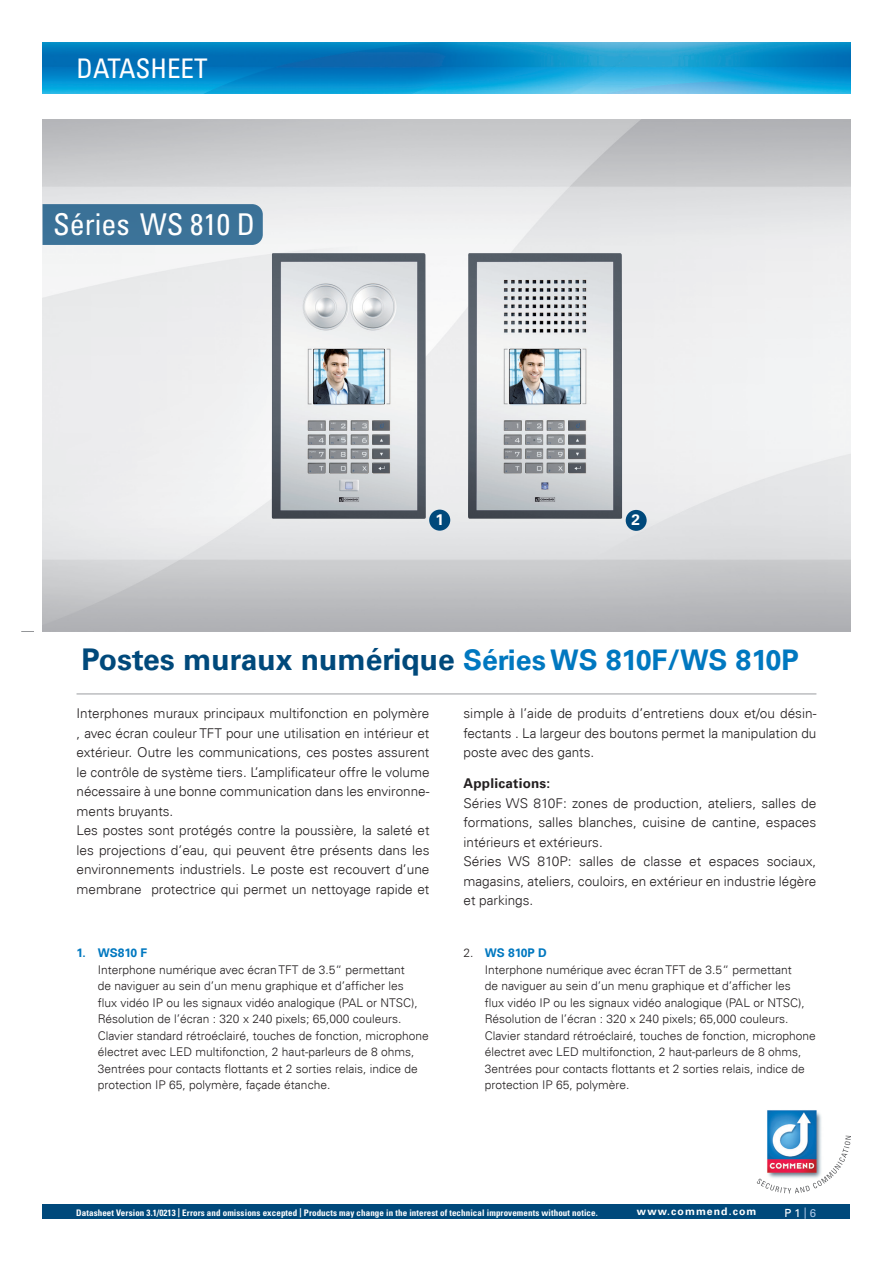
<style>
.page{position:relative;width:893px;height:1263px;background:#fff}
.page>*{position:absolute;margin:0;border:0;box-sizing:border-box;transform-origin:0 0}
.hl_1{font:700 30px "Univers Com 65";color:#00497b}
.t1{font:condensed 30px "Univers LT Std";color:#fff}
.t2{font:condensed 27px "Univers LT Std";color:#fff}
.t3{font:700 15.3px "Univers Com 65";color:#fff}
.txt_intro{font:300 13.5px/19.5px "Univers Com 45";color:#231f20;text-align:justify}
.txt_intro-2{font:700 13.5px "Univers Com 65";letter-spacing:.02em;color:#231f20}
.t4{font:300 12px/16.5px "Univers Com 45";color:#231f20}
.t5{font:11.25px "Univers Com 55 Roman";color:#fff}
.t6{font:700 10.5px "Univers Com 65";letter-spacing:.1em;color:#fff}
.descriptions{font:700 condensed 9px "Univers LT Std";letter-spacing:.01em;color:#fff}
.s1{font-size:28.5px;color:#0078c0}
.s2{font-family:"Univers Com 65";font-weight:700;color:#0078c0}
.s3{color:#adc7e7}
</style>
<div class="page">
<img style="left:43px;top:43px;width:807px;height:51px">
<img style="left:43px;top:119px;width:807px;height:512px">
<hr style="left:77px;top:693px;width:739px;height:2px;background:#bcbdc0">
<div style="left:43px;top:1204px;width:807px;height:15px;background:#00497b"></div>
<img style="left:767px;top:1110px;width:55px;height:26px">
<svg style="left:756px;top:1136px;width:94px;height:57px"></svg>
<div style="left:43px;top:204px;width:220px;height:41px;background:#3b7298"></div>
<img style="left:272px;top:253px;width:154px;height:266px">
<img style="left:468px;top:253px;width:154px;height:266px">
<div style="left:626px;top:510px;width:21px;height:21px;background:#00497b;border-radius:50%"></div>
<div style="left:429px;top:510px;width:21px;height:21px;background:#00497b;border-radius:50%"></div>
<svg style="left:21px;top:631px;width:13px;height:1px"></svg>
<h2 class="t2" style="left:77px;top:51px;width:133px">DATASHEET</h2>
<p class="t1" style="left:53px;top:205px;width:204px">Séries WS 810 D</p>
<p class="t3" style="left:435px;top:511px;width:10px">1</p>
<p class="t3" style="left:631px;top:511px;width:10px">2</p>
<p class="hl_1" style="left:82px;top:642px;width:719px">Postes muraux numérique <span class="s1">Séries WS 810F/WS 810P</span></p>
<p class="txt_intro" style="left:77px;top:704px;width:354px">Interphones muraux principaux multifonction en polymère , avec écran couleur TFT pour une utilisation en intérieur et extérieur. Outre les communications, ces postes assurent le contrôle de système tiers. L’amplificateur offre le volume nécessaire à une bonne communication dans les environne&shy;ments bruyants.</p>
<p class="txt_intro" style="left:77px;top:821px;width:354px">Les postes sont protégés contre la poussière, la saleté et les projections d’eau, qui peuvent être présents dans les environnements industriels. Le poste est recouvert d’une membrane protectrice qui permet un nettoyage rapide et</p>
<p class="txt_intro" style="left:463px;top:704px;width:354px">simple à l’aide de produits d’entretiens doux et/ou désin&shy;fectants . La largeur des boutons permet la manipulation du poste avec des gants.</p>
<p class="txt_intro-2" style="left:463px;top:775px;width:88px">Applications:</p>
<p class="txt_intro" style="left:463px;top:793px;width:354px">Séries WS 810F: zones de production, ateliers, salles de formations, salles blanches, cuisine de cantine, espaces intérieurs et extérieurs.</p>
<p class="txt_intro" style="left:463px;top:851px;width:354px">Séries WS 810P: salles de classe et espaces sociaux, magasins, ateliers, couloirs, en extérieur en industrie légère et parkings.</p>
<p class="t4" style="left:98px;top:944px;width:332px;text-indent:-21px"><span class="s2">1. WS810 F<br></span>Interphone numérique avec écran TFT de 3.5“ permettant<br>de naviguer au sein d’un menu graphique et d’afficher les<br>flux vidéo IP ou les signaux vidéo analogique (PAL or NTSC), Résolution de l’écran : 320 x 240 pixels; 65,000 couleurs.<br>Clavier standard rétroéclairé, touches de fonction, microphone électret avec LED multifonction, 2 haut-parleurs de 8 ohms, 3entrées pour contacts flottants et 2 sorties relais, indice de protection IP 65, polymère, façade étanche.</p>
<p class="t4" style="left:485px;top:944px;width:332px;text-indent:-21px">2. <span class="s2">WS 810P D<br></span>Interphone numérique avec écran TFT de 3.5“ permettant<br>de naviguer au sein d’un menu graphique et d’afficher les<br>flux vidéo IP ou les signaux vidéo analogique (PAL or NTSC), Résolution de l’écran : 320 x 240 pixels; 65,000 couleurs.<br>Clavier standard rétroéclairé, touches de fonction, microphone électret avec LED multifonction, 2 haut-parleurs de 8 ohms, 3entrées pour contacts flottants et 2 sorties relais, indice de protection IP 65, polymère.</p>
<p class="descriptions" style="left:76px;top:1207px;width:523px">Datasheet Version 3.1/0213 | Errors and omissions excepted | Products may change in the interest of technical improvements without notice.</p>
<p class="t5" style="left:784px;top:1206px;width:33px">P 1 <span class="s3">| 6</span></p>
<p class="t6" style="left:637px;top:1205px;width:121px">www.commend.com</p>
</div>
